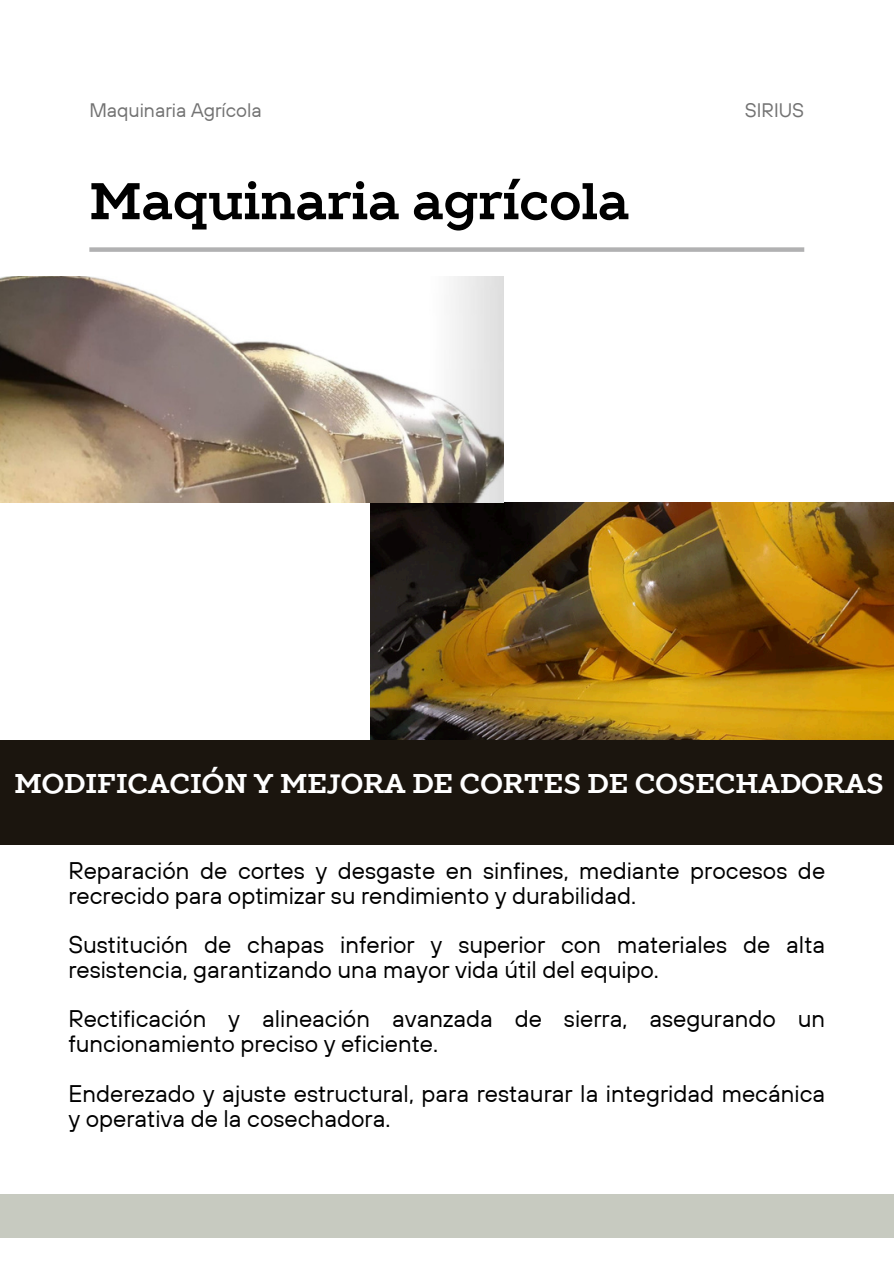
<style>
.page{position:relative;width:894px;height:1264px;background:#fff}
.page>*{position:absolute;margin:0;border:0;box-sizing:border-box;transform-origin:0 0}
.t1{font:700 51.45px "TT Slabs";color:#000}
.t2{font:700 27px "TT Slabs";color:#fff}
.t3{font:24px/24.8px "TT Hoves";color:#000}
.t4{font:19.5px "TT Hoves";color:#737373}
</style>
<div class="page">
<div style="left:0;top:1194px;width:893px;height:43px;background:#c7cac0"></div>
<div style="left:89px;top:247px;width:715px;height:5px;background:#b1b1b2"></div>
<div style="left:0;top:739px;width:893px;height:105px;background:#1b150e"></div>
<img style="left:370px;top:502px;width:523px;height:238px">
<img style="left:0;top:276px;width:503px;height:226px">
<h2 class="t4" style="left:89px;top:98px;width:174px">Maquinaria Agrícola</h2>
<h3 class="t4" style="left:744px;top:98px;width:61px">SIRIUS</h3>
<p class="t1" style="left:89px;top:168px;width:541px">Maquinaria agrícola</p>
<h4 class="t2" style="left:14px;top:765px;width:870px">MODIFICACIÓN Y MEJORA DE CORTES DE COSECHADORAS</h4>
<h1 class="t3" style="left:68px;top:857px;width:758px">Reparación de cortes y desgaste en sinfines, mediante procesos de recrecido para optimizar su rendimiento y durabilidad.</h1>
<p class="t3" style="left:68px;top:931px;width:758px">Sustitución de chapas inferior y superior con materiales de alta resistencia, garantizando una mayor vida útil del equipo.</p>
<p class="t3" style="left:68px;top:1006px;width:758px">Rectificación y alineación avanzada de sierra, asegurando un funcionamiento preciso y eficiente.</p>
<p class="t3" style="left:68px;top:1080px;width:758px">Enderezado y ajuste estructural, para restaurar la integridad mecánica y operativa de la cosechadora.</p>
</div>
